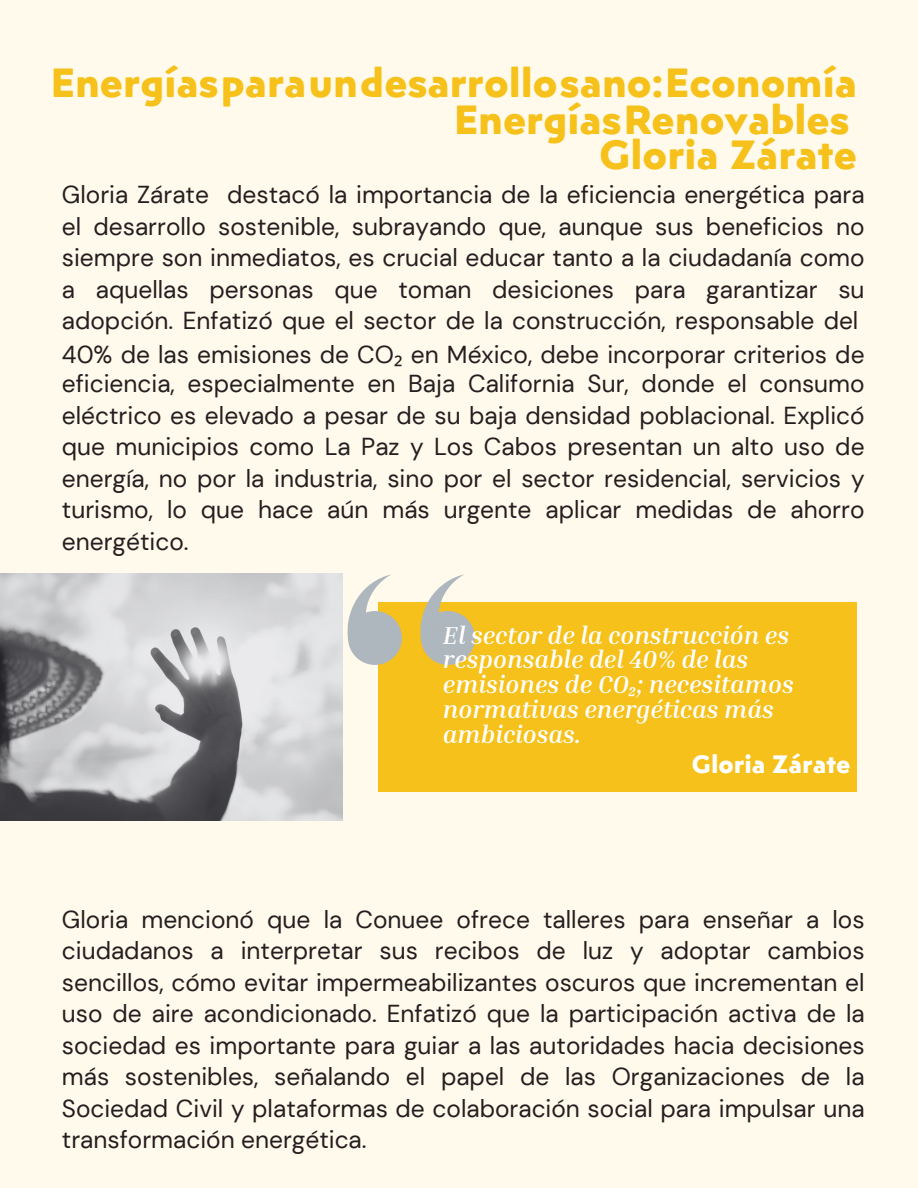
<style>
.page{position:relative;width:918px;height:1188px;background:#fffaeb}
.page>*{position:absolute;margin:0;border:0;box-sizing:border-box;transform-origin:0 0}
.t1{font:700 40.5px/36.2px "Posterama Text";color:#f6c11a;text-align:right}
.t2{font:italic 700 25.05px/24.8px "Inria Serif";color:#fff}
.t3{font:700 25.05px "Posterama Text";color:#fff}
.t4{font:24.45px/31.5px "DM Sans";color:#231f20;text-align:justify}
.s1{font-family:"Noto Sans"}
</style>
<div class="page">
<div style="left:378px;top:603px;width:479px;height:189px;background:#f6c11a"></div>
<svg style="left:348px;top:574px;width:54px;height:91px"></svg>
<svg style="left:420px;top:574px;width:55px;height:91px"></svg>
<img style="left:0;top:573px;width:343px;height:248px">
<p class="t1" style="left:51px;top:64px;width:808px">Energías para un desarrollo sano: Economía<br>Energías Renovables<br>Gloria Zárate</p>
<p class="t4" style="left:62px;top:179px;width:804px;line-height:32px;text-align:left">Gloria Zárate destacó la importancia de la eficiencia energética para el desarrollo sostenible, subrayando que, aunque sus beneficios no siempre son inmediatos, es crucial educar tanto a la ciudadanía como a aquellas personas que toman desiciones para garantizar su adopción. Enfatizó que el sector de la construcción, responsable del 40% de las emisiones de CO<span class="s1">₂</span> en México, debe incorporar criterios de</p>
<p class="t4" style="left:62px;top:368px;width:804px">eficiencia, especialmente en Baja California Sur, donde el consumo eléctrico es elevado a pesar de su baja densidad poblacional. Explicó que municipios como La Paz y Los Cabos presentan un alto uso de energía, no por la industria, sino por el sector residencial, servicios y turismo, lo que hace aún más urgente aplicar medidas de ahorro energético.</p>
<p class="t2" style="left:443px;top:622px;width:352px">El sector de la construcción es responsable del 40% de las emisiones de CO₂; necesitamos normativas energéticas más ambiciosas.</p>
<p class="t3" style="left:692px;top:747px;width:160px">Gloria Zárate</p>
<p class="t4" style="left:62px;top:903px;width:804px">Gloria mencionó que la Conuee ofrece talleres para enseñar a los ciudadanos a interpretar sus recibos de luz y adoptar cambios sencillos, cómo evitar impermeabilizantes oscuros que incrementan el uso de aire acondicionado. Enfatizó que la participación activa de la sociedad es importante para guiar a las autoridades hacia decisiones más sostenibles, señalando el papel de las Organizaciones de la Sociedad Civil y plataformas de colaboración social para impulsar una transformación energética.</p>
</div>
